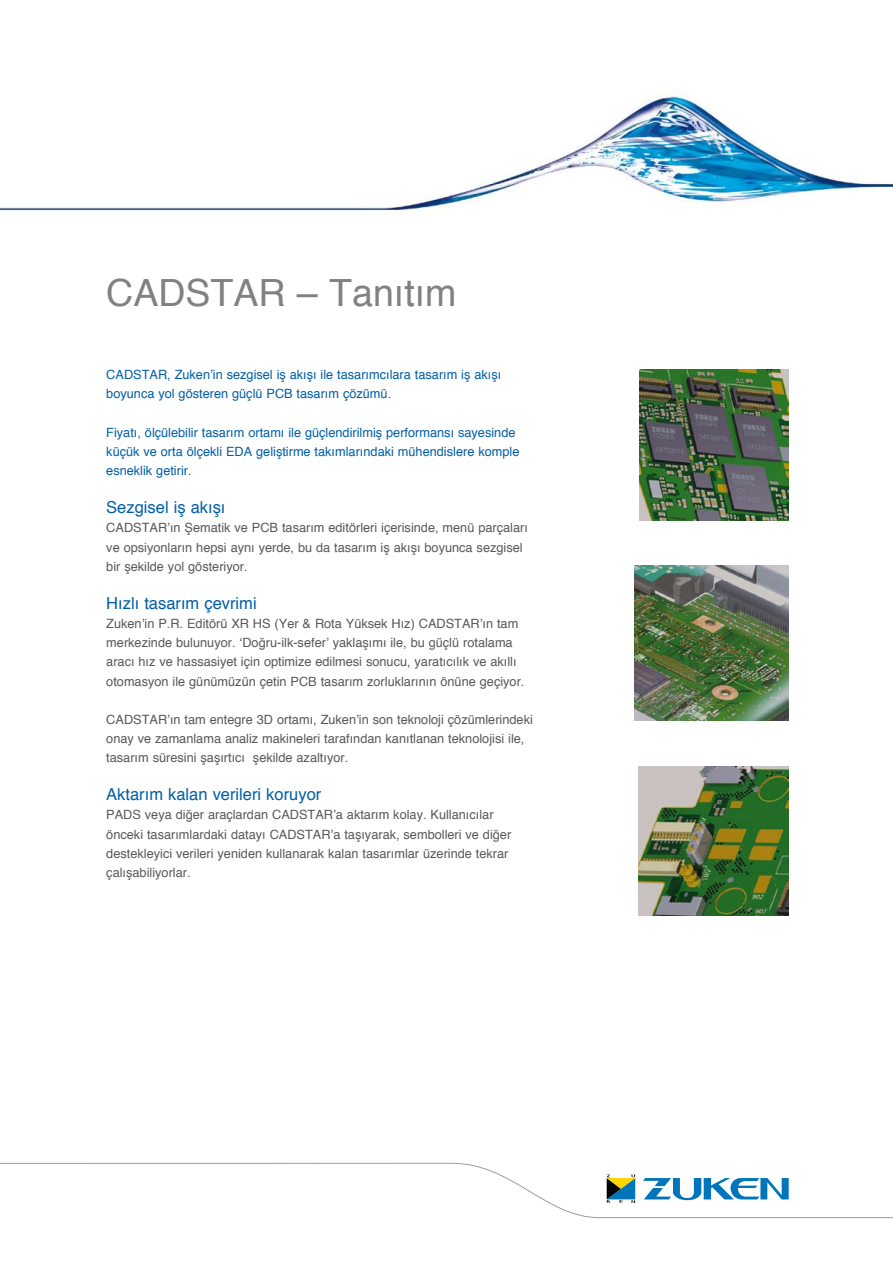
<style>
.page{position:relative;width:893px;height:1263px;background:#fff}
.page>*{position:absolute;margin:0;border:0;box-sizing:border-box;transform-origin:0 0}
.t1{font:37.5px "Helvetica";color:#808183}
.t2{font:16.5px "Helvetica";color:#005ea8}
.t3{font:12.75px/19.2px "Helvetica";color:#58585a}
.t4{font:12.75px/19.2px "Helvetica";color:#005ea8}
</style>
<div class="page">
<img style="left:634px;top:566px;width:154px;height:154px">
<img style="left:639px;top:766px;width:149px;height:149px">
<img style="left:639px;top:370px;width:149px;height:150px">
<svg style="left:0;top:1163px;width:893px;height:55px"></svg>
<img style="left:0;top:88px;width:893px;height:125px">
<h1 class="t1" style="left:106px;top:264px;width:352px">CADSTAR – Tanıtım</h1>
<p class="t4" style="left:106px;top:366px;width:397px">CADSTAR, Zuken’in sezgisel iş akışı ile tasarımcılara tasarım iş akışı boyunca yol gösteren güçlü PCB tasarım çözümü.</p>
<p class="t4" style="left:106px;top:423px;width:415px">Fiyatı, ölçülebilir tasarım ortamı ile güçlendirilmiş performansı sayesinde küçük ve orta ölçekli EDA geliştirme takımlarındaki mühendislere komple esneklik getirir.</p>
<p class="t2" style="left:106px;top:495px;width:121px">Sezgisel iş akışı</p>
<p class="t3" style="left:106px;top:519px;width:423px">CADSTAR’ın Şematik ve PCB tasarım editörleri içerisinde, menü parçaları ve opsiyonların hepsi aynı yerde, bu da tasarım iş akışı boyunca sezgisel bir şekilde yol gösteriyor.</p>
<p class="t2" style="left:106px;top:590px;width:152px">Hızlı tasarım çevrimi</p>
<p class="t3" style="left:106px;top:614px;width:420px">Zuken’in P.R. Editörü XR HS (Yer &amp; Rota Yüksek Hız) CADSTAR’ın tam merkezinde bulunuyor. ‘Doğru-ilk-sefer’ yaklaşımı ile, bu güçlü rotalama aracı hız ve hassasiyet için optimize edilmesi sonucu, yaratıcılık ve akıllı otomasyon ile günümüzün çetin PCB tasarım zorluklarının önüne geçiyor.</p>
<p class="t3" style="left:106px;top:710px;width:428px">CADSTAR’ın tam entegre 3D ortamı, Zuken’in son teknoloji çözümlerindeki onay ve zamanlama analiz makineleri tarafından kanıtlanan teknolojisi ile, tasarım süresini şaşırtıcı şekilde azaltıyor.</p>
<p class="t2" style="left:106px;top:782px;width:217px">Aktarım kalan verileri koruyor</p>
<p class="t3" style="left:106px;top:806px;width:406px">PADS veya diğer araçlardan CADSTAR’a aktarım kolay. Kullanıcılar önceki tasarımlardaki datayı CADSTAR’a taşıyarak, sembolleri ve diğer destekleyici verileri yeniden kullanarak kalan tasarımlar üzerinde tekrar çalışabiliyorlar.</p>
</div>
